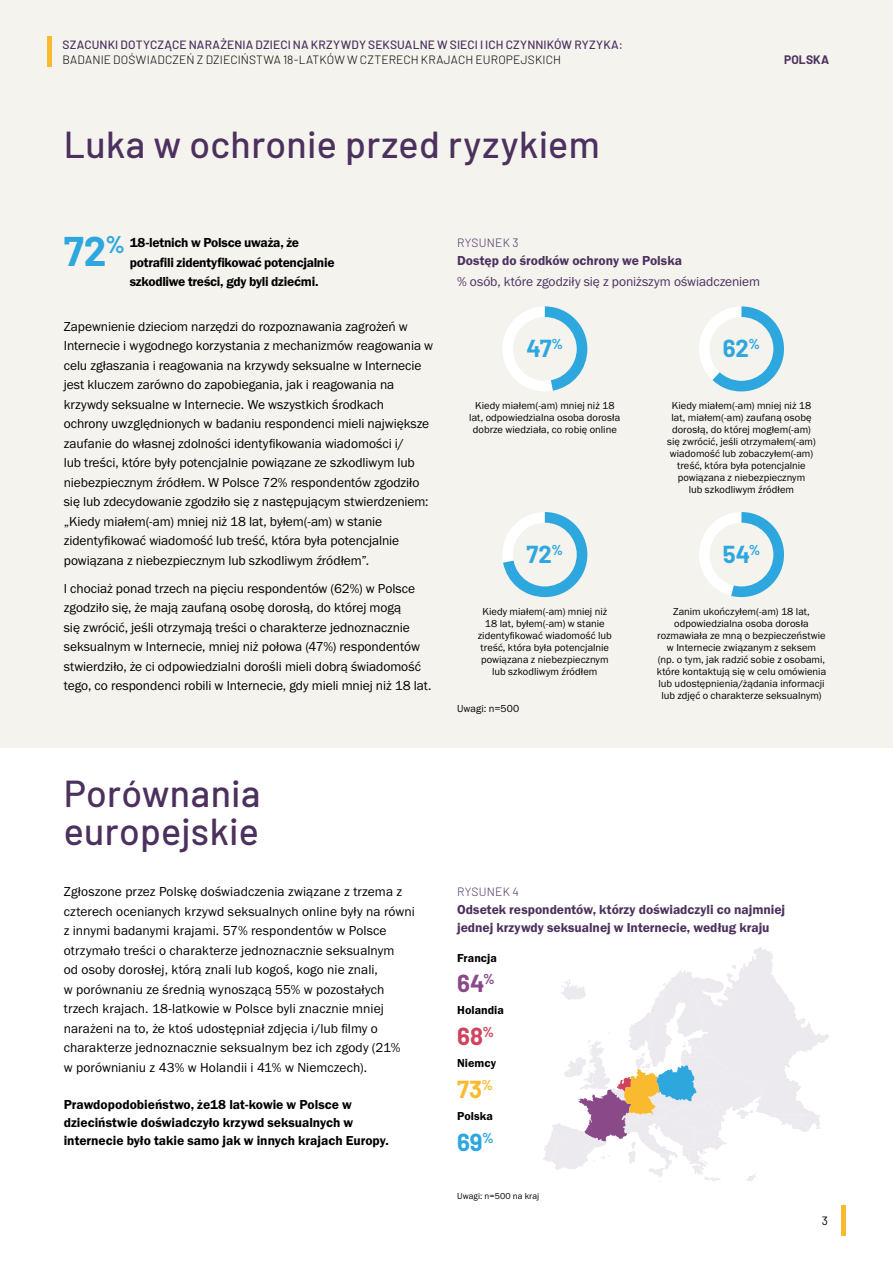
<style>
.page{position:relative;width:893px;height:1263px;background:#fff}
.page>*{position:absolute;margin:0;border:0;box-sizing:border-box;transform-origin:0 0}
.t1{font:700 40.5px "Barlow";color:#2ea7df}
.t2{font:500 37.5px/37.5px "Barlow";letter-spacing:.01em;color:#4c305e}
.t3{font:700 24px "Barlow";color:#2ea7df}
.t4{font:700 24px "Barlow";color:#8a4988}
.t5{font:700 24px "Barlow";color:#faba2f}
.t6{font:700 24px "Barlow";color:#d0435d}
.t7{font:13.5px/19.5px "Franklin Gothic URW Boo";letter-spacing:-.005em;color:#000}
.t8{font:13.5px/18px "Franklin Gothic URW Dem";letter-spacing:-.005em;color:#000}
.t9{font:13.5px/18px "Franklin Gothic URW Dem";color:#4c305e}
.t10{font:13.5px "Franklin Gothic URW Boo";letter-spacing:-.005em;color:#4c305e}
.t11{font:500 12px "Barlow";letter-spacing:.01em;color:#4c305e}
.t12{font:300 12px "Barlow";letter-spacing:.01em;color:#000}
.t13{font:12px "Franklin Gothic URW Dem";letter-spacing:.005em;color:#000}
.t14{font:300 12px "Barlow";letter-spacing:.02em;color:#4c305e}
.t15{font:700 12px "Barlow";letter-spacing:.015em;color:#4c305e}
.t16{font:12px "Barlow";color:#000}
.t17{font:10.5px/12px "Franklin Gothic URW Boo";letter-spacing:.005em;color:#000;text-align:center}
.t18{font:9px "Franklin Gothic URW Boo";letter-spacing:.01em;color:#000}
</style>
<div class="page">
<div style="left:0;top:0;width:893px;height:748px;background:#f4f3ee"></div>
<hr style="left:48px;top:37px;width:4px;height:30px;background:#faba2f">
<hr style="left:841px;top:1205px;width:4px;height:31px;background:#faba2f">
<svg style="left:502px;top:306px;width:85px;height:85px"></svg>
<svg style="left:699px;top:512px;width:85px;height:85px"></svg>
<svg style="left:502px;top:512px;width:85px;height:85px"></svg>
<div style="left:513px;top:317px;width:64px;height:64px;background:#f4f3ee;border-radius:50%"></div>
<div style="left:513px;top:523px;width:64px;height:63px;background:#f4f3ee;border-radius:50%"></div>
<svg style="left:699px;top:306px;width:85px;height:85px"></svg>
<div style="left:710px;top:317px;width:63px;height:64px;background:#f4f3ee;border-radius:50%"></div>
<div style="left:710px;top:523px;width:63px;height:63px;background:#f4f3ee;border-radius:50%"></div>
<svg style="left:543px;top:947px;width:286px;height:235px"></svg>
<p class="t11" style="left:63px;top:35px;width:562px">SZACUNKI DOTYCZĄCE NARAŻENIA DZIECI NA KRZYWDY SEKSUALNE W SIECI I ICH CZYNNIKÓW RYZYKA:</p>
<p class="t12" style="left:63px;top:51px;width:500px">BADANIE DOŚWIADCZEŃ Z DZIECIŃSTWA 18-LATKÓW W CZTERECH KRAJACH EUROPEJSKICH</p>
<h2 class="t2" style="left:64px;top:123px;width:537px">Luka w ochronie przed ryzykiem</h2>
<p class="t15" style="left:784px;top:51px;width:47px">POLSKA</p>
<h1 class="t1" style="left:64px;top:222px;width:63px">72<sup>%</sup></h1>
<p class="t8" style="left:130px;top:233px;width:206px;line-height:19.5px">18-letnich w Polsce uważa, że potrafili zidentyfikować potencjalnie szkodliwe treści, gdy byli dziećmi.</p>
<p class="t14" style="left:457px;top:234px;width:63px">RYSUNEK 3</p>
<p class="t9" style="left:457px;top:251px;width:226px">Dostęp do środków ochrony we Polska</p>
<p class="t10" style="left:457px;top:273px;width:305px">% osób, które zgodziły się z poniższym oświadczeniem</p>
<p class="t7" style="left:64px;top:316px;width:371px">Zapewnienie dzieciom narzędzi do rozpoznawania zagrożeń w Internecie i wygodnego korzystania z mechanizmów reagowania w celu zgłaszania i reagowania na krzywdy seksualne w Internecie jest kluczem zarówno do zapobiegania, jak i reagowania na krzywdy seksualne w Internecie. We wszystkich środkach<br>ochrony uwzględnionych w badaniu respondenci mieli największe zaufanie do własnej zdolności identyfikowania wiadomości i/<br>lub treści, które były potencjalnie powiązane ze szkodliwym lub niebezpiecznym źródłem. W Polsce 72% respondentów zgodziło się lub zdecydowanie zgodziło się z następującym stwierdzeniem: „Kiedy miałem(-am) mniej niż 18 lat, byłem(-am) w stanie zidentyfikować wiadomość lub treść, która była potencjalnie powiązana z niebezpiecznym lub szkodliwym źródłem”.</p>
<p class="t7" style="left:64px;top:578px;width:369px">I chociaż ponad trzech na pięciu respondentów (62%) w Polsce zgodziło się, że mają zaufaną osobę dorosłą, do której mogą<br>się zwrócić, jeśli otrzymają treści o charakterze jednoznacznie seksualnym w Internecie, mniej niż połowa (47%) respondentów stwierdziło, że ci odpowiedzialni dorośli mieli dobrą świadomość tego, co respondenci robili w Internecie, gdy mieli mniej niż 18 lat.</p>
<h3 class="t3" style="left:527px;top:331px;width:38px">47<sup>%</sup></h3>
<p class="t17" style="left:469px;top:399px;width:153px">Kiedy miałem(-am) mniej niż 18 lat, odpowiedzialna osoba dorosła dobrze wiedziała, co robię online</p>
<h3 class="t3" style="left:527px;top:536px;width:38px">72<sup>%</sup></h3>
<p class="t17" style="left:478px;top:605px;width:136px">Kiedy miałem(-am) mniej niż<br>18 lat, byłem(-am) w stanie zidentyfikować wiadomość lub treść, która była potencjalnie powiązana z niebezpiecznym lub szkodliwym źródłem</p>
<p class="t17" style="left:457px;top:702px;width:64px">Uwagi: n=500</p>
<h3 class="t3" style="left:723px;top:331px;width:39px">62<sup>%</sup></h3>
<p class="t17" style="left:667px;top:399px;width:150px">Kiedy miałem(-am) mniej niż 18 lat, miałem(-am) zaufaną osobę dorosłą, do której mogłem(-am) się zwrócić, jeśli otrzymałem(-am) wiadomość lub zobaczyłem(-am) treść, która była potencjalnie powiązana z niebezpiecznym<br>lub szkodliwym źródłem</p>
<h3 class="t3" style="left:723px;top:536px;width:39px">54<sup>%</sup></h3>
<p class="t17" style="left:657px;top:605px;width:171px">Zanim ukończyłem(-am) 18 lat, odpowiedzialna osoba dorosła rozmawiała ze mną o bezpieczeństwie w Internecie związanym z seksem<br>(np. o tym, jak radzić sobie z osobami, które kontaktują się w celu omówienia lub udostępnienia/żądania informacji lub zdjęć o charakterze seksualnym)</p>
<h2 class="t2" style="left:64px;top:772px;width:198px">Porównania europejskie</h2>
<p class="t7" style="left:64px;top:882px;width:352px">Zgłoszone przez Polskę doświadczenia związane z trzema z czterech ocenianych krzywd seksualnych online były na równi z innymi badanymi krajami. 57% respondentów w Polsce otrzymało treści o charakterze jednoznacznie seksualnym<br>od osoby dorosłej, którą znali lub kogoś, kogo nie znali,<br>w porównaniu ze średnią wynoszącą 55% w pozostałych trzech krajach. 18-latkowie w Polsce byli znacznie mniej narażeni na to, że ktoś udostępniał zdjęcia i/lub filmy o charakterze jednoznacznie seksualnym bez ich zgody (21%<br>w porównianiu z 43% w Holandii i 41% w Niemczech).</p>
<p class="t8" style="left:64px;top:1095px;width:327px">Prawdopodobieństwo, że18 lat-kowie w Polsce w dzieciństwie doświadczyło krzywd seksualnych w internecie było takie samo jak w innych krajach Europy.</p>
<p class="t14" style="left:457px;top:883px;width:63px">RYSUNEK 4</p>
<p class="t9" style="left:457px;top:900px;width:330px">Odsetek respondentów, którzy doświadczyli co najmniej jednej krzywdy seksualnej w Internecie, według kraju</p>
<p class="t13" style="left:457px;top:950px;width:41px">Francja</p>
<h3 class="t4" style="left:457px;top:966px;width:39px">64<sup>%</sup></h3>
<p class="t13" style="left:457px;top:1003px;width:48px">Holandia</p>
<h3 class="t6" style="left:457px;top:1018px;width:39px">68<sup>%</sup></h3>
<p class="t13" style="left:457px;top:1056px;width:40px">Niemcy</p>
<h3 class="t5" style="left:457px;top:1071px;width:38px">73<sup>%</sup></h3>
<p class="t13" style="left:457px;top:1109px;width:37px">Polska</p>
<h3 class="t3" style="left:457px;top:1124px;width:38px">69<sup>%</sup></h3>
<p class="t18" style="left:457px;top:1190px;width:84px">Uwagi: n=500 na kraj</p>
<p class="t16" style="left:822px;top:1212px;width:8px">3</p>
</div>
